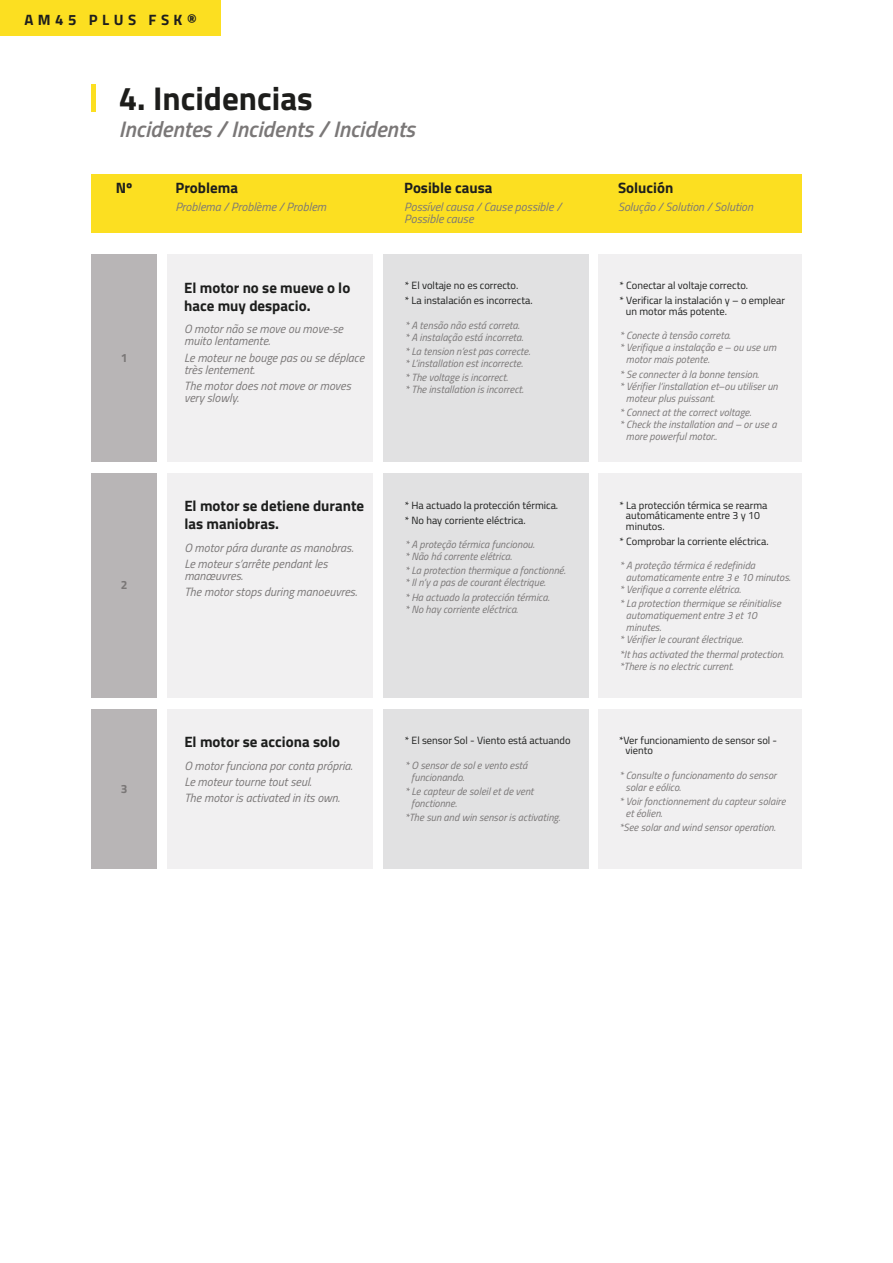
<style>
.page{position:relative;width:893px;height:1263px;background:#fff}
.page>*{position:absolute;margin:0;border:0;box-sizing:border-box;transform-origin:0 0}
.TIT_TXT_N{font:700 33px "Titillium Web";color:#1d1d1b}
.SUBTIT_EM{font:italic 600 22.5px "Titillium Web";color:#7a7777}
.tabla{font:700 15px/18px "Titillium Web";color:#1d1e1d}
.tit_tabla_inci{font:700 15px "Titillium Web";color:#1d1e1d}
.tabla-2{font:700 15px "Titillium Web";letter-spacing:.3em;color:#1d1e1d}
.Numeracio_-_groc{font:700 15px "Titillium Web";color:#1d1e1d}
.tabla_2{font:italic 12px/12px "Titillium Web";color:#7a7777}
.trad_tit_tabla{font:italic 12px/12px "Titillium Web";color:#7a7777}
.TIT_B{font:700 12px "Titillium Web";color:#7a7777}
.tabla_4_2l{font:italic 10.5px/12px "Titillium Web";color:#7a7777}
.tabla_4_2l_-_medio_d{font:italic 10.5px/12px "Titillium Web";color:#7a7777}
.Tabla_3_esp_detras{font:10.5px "Titillium Web";color:#1d1e1d}
.tabla3_2l{font:10.5px/10.5px "Titillium Web";color:#1d1e1d}
.tabla3{font:10.5px "Titillium Web";color:#1d1e1d}
.tabla3_-_2l{font:10.5px/10.5px "Titillium Web";color:#1d1e1d}
</style>
<div class="page">
<div style="left:0;top:0;width:221px;height:35px;background:#fcdf21"></div>
<hr style="left:91px;top:84px;width:4px;height:27px;background:#fcdf21">
<div style="left:383px;top:255px;width:205px;height:207px;background:#e1e1e2"></div>
<div style="left:383px;top:473px;width:205px;height:225px;background:#e1e1e2"></div>
<div style="left:91px;top:255px;width:66px;height:207px;background:#b8b5b6"></div>
<div style="left:91px;top:473px;width:66px;height:225px;background:#b8b5b6"></div>
<div style="left:168px;top:255px;width:205px;height:207px;background:#f1f0f1"></div>
<div style="left:168px;top:473px;width:205px;height:225px;background:#f1f0f1"></div>
<div style="left:598px;top:255px;width:203px;height:207px;background:#f1f0f1"></div>
<div style="left:598px;top:473px;width:203px;height:225px;background:#f1f0f1"></div>
<div style="left:383px;top:709px;width:205px;height:160px;background:#e1e1e2"></div>
<div style="left:91px;top:709px;width:66px;height:160px;background:#b8b5b6"></div>
<div style="left:168px;top:709px;width:205px;height:160px;background:#f1f0f1"></div>
<div style="left:598px;top:709px;width:203px;height:160px;background:#f1f0f1"></div>
<div style="left:91px;top:175px;width:711px;height:58px;background:#fcdf21"></div>
<h3 class="tabla-2" style="left:24px;top:8px;width:174px">AM45 PLUS FSK®</h3>
<p class="TIT_TXT_N" style="left:119px;top:73px;width:195px">4. Incidencias</p>
<p class="SUBTIT_EM" style="left:119px;top:112px;width:298px">Incidentes / Incidents / Incidents</p>
<p class="Numeracio_-_groc" style="left:116px;top:176px;width:18px">Nº</p>
<p class="tit_tabla_inci" style="left:175px;top:176px;width:64px">Problema</p>
<p class="trad_tit_tabla" style="left:175px;top:200px;width:152px">Problema / Problème / Problem</p>
<p class="TIT_B" style="left:121px;top:349px;width:8px">1</p>
<p class="TIT_B" style="left:121px;top:576px;width:8px">2</p>
<p class="tabla" style="left:184px;top:278px;width:168px">El motor no se mueve o lo hace muy despacio.</p>
<p class="tabla_2" style="left:184px;top:323px;width:160px">O motor não se move ou move-se muito lentamente.</p>
<p class="tabla_2" style="left:184px;top:351px;width:182px">Le moteur ne bouge pas ou se déplace très lentement.</p>
<p class="tabla_2" style="left:184px;top:379px;width:168px">The motor does not move or moves very slowly.</p>
<p class="tabla" style="left:184px;top:496px;width:181px">El motor se detiene durante las maniobras.</p>
<p class="tabla_2" style="left:184px;top:541px;width:171px">O motor pára durante as manobras.</p>
<p class="tabla_2" style="left:184px;top:557px;width:145px">Le moteur s’arrête pendant les manœuvres.</p>
<p class="tabla_2" style="left:184px;top:585px;width:174px">The motor stops during manoeuvres.</p>
<p class="tit_tabla_inci" style="left:404px;top:176px;width:90px">Posible causa</p>
<p class="trad_tit_tabla" style="left:404px;top:200px;width:159px">Possível causa / Cause possible /<br>Possible cause</p>
<p class="tabla3" style="left:405px;top:278px;width:115px">* El voltaje no es correcto.</p>
<p class="Tabla_3_esp_detras" style="left:405px;top:293px;width:129px">* La instalación es incorrecta.</p>
<p class="tabla_4_2l" style="left:405px;top:319px;width:116px">* A tensão não está correta.</p>
<p class="tabla_4_2l_-_medio_d" style="left:405px;top:331px;width:120px">* A instalação está incorreta.</p>
<p class="tabla_4_2l" style="left:405px;top:345px;width:127px">* La tension n’est pas correcte.</p>
<p class="tabla_4_2l_-_medio_d" style="left:405px;top:357px;width:120px">* L’installation est incorrecte.</p>
<p class="tabla_4_2l" style="left:405px;top:371px;width:105px">* The voltage is incorrect.</p>
<p class="tabla_4_2l" style="left:405px;top:383px;width:120px">* The installation is incorrect.</p>
<p class="tabla3" style="left:405px;top:497px;width:155px">* Ha actuado la protección térmica.</p>
<p class="Tabla_3_esp_detras" style="left:405px;top:512px;width:123px">* No hay corriente eléctrica.</p>
<p class="tabla_4_2l" style="left:405px;top:538px;width:131px">* A proteção térmica funcionou.</p>
<p class="tabla_4_2l_-_medio_d" style="left:405px;top:550px;width:109px">* Não há corrente elétrica.</p>
<p class="tabla_4_2l" style="left:405px;top:564px;width:162px">* La protection thermique a fonctionné.</p>
<p class="tabla_4_2l_-_medio_d" style="left:405px;top:576px;width:142px">* Il n’y a pas de courant électrique.</p>
<p class="tabla_4_2l" style="left:405px;top:590px;width:146px">* Ha actuado la protección térmica.</p>
<p class="tabla_4_2l" style="left:405px;top:602px;width:115px">* No hay corriente eléctrica.</p>
<p class="TIT_B" style="left:121px;top:779px;width:8px">3</p>
<p class="tabla" style="left:184px;top:732px;width:157px">El motor se acciona solo</p>
<p class="tabla_2" style="left:184px;top:759px;width:170px">O motor funciona por conta própria.</p>
<p class="tabla_2" style="left:184px;top:775px;width:129px">Le moteur tourne tout seul.</p>
<p class="tabla_2" style="left:184px;top:791px;width:157px">The motor is activated in its own.</p>
<p class="Tabla_3_esp_detras" style="left:405px;top:732px;width:167px">* El sensor Sol - Viento está actuando</p>
<p class="tabla_4_2l_-_medio_d" style="left:411px;top:758px;width:118px;text-indent:-6px">* O sensor de sol e vento está funcionando.</p>
<p class="tabla_4_2l_-_medio_d" style="left:411px;top:785px;width:124px;text-indent:-6px">* Le capteur de soleil et de vent fonctionne.</p>
<p class="tabla_4_2l" style="left:405px;top:811px;width:157px">*The sun and win sensor is activating.</p>
<p class="tit_tabla_inci" style="left:618px;top:176px;width:57px">Solución</p>
<p class="trad_tit_tabla" style="left:618px;top:200px;width:137px">Solução / Solution / Solution</p>
<p class="tabla3" style="left:620px;top:278px;width:130px">* Conectar al voltaje correcto.</p>
<p class="tabla3_2l" style="left:626px;top:295px;width:161px;text-indent:-6px">* Verificar la instalación y – o emplear un motor más potente.</p>
<p class="tabla_4_2l" style="left:620px;top:329px;width:113px">* Conecte à tensão correta.</p>
<p class="tabla_4_2l_-_medio_d" style="left:626px;top:341px;width:152px;text-indent:-6px">* Verifique a instalação e – ou use um motor mais potente.</p>
<p class="tabla_4_2l" style="left:620px;top:367px;width:141px">* Se connecter à la bonne tension.</p>
<p class="tabla_4_2l_-_medio_d" style="left:626px;top:379px;width:153px;text-indent:-6px">* Vérifier l’installation et–ou utiliser un moteur plus puissant.</p>
<p class="tabla_4_2l" style="left:620px;top:405px;width:133px">* Connect at the correct voltage.</p>
<p class="tabla_4_2l" style="left:626px;top:417px;width:152px;text-indent:-6px">* Check the installation and – or use a more powerful motor..</p>
<p class="tabla3_-_2l" style="left:626px;top:499px;width:143px;text-indent:-6px">* La protección térmica se rearma automáticamente entre 3 y 10 minutos.</p>
<p class="Tabla_3_esp_detras" style="left:620px;top:533px;width:151px">* Comprobar la corriente eléctrica.</p>
<p class="tabla_4_2l" style="left:626px;top:559px;width:166px;text-indent:-6px">* A proteção térmica é redefinida automaticamente entre 3 e 10 minutos.</p>
<p class="tabla_4_2l_-_medio_d" style="left:620px;top:583px;width:123px">* Verifique a corrente elétrica.</p>
<p class="tabla_4_2l" style="left:626px;top:597px;width:156px;text-indent:-6px">* La protection thermique se réinitialise automatiquement entre 3 et 10 minutes.</p>
<p class="tabla_4_2l_-_medio_d" style="left:620px;top:633px;width:125px">* Vérifier le courant électrique.</p>
<p class="tabla_4_2l" style="left:620px;top:647px;width:166px">*It has activated the thermal protection.</p>
<p class="tabla_4_2l" style="left:620px;top:659px;width:115px">*There is no electric current.</p>
<p class="tabla3_2l" style="left:625px;top:734px;width:153px;text-indent:-6px">*Ver funcionamiento de sensor sol - viento</p>
<p class="tabla_4_2l_-_medio_d" style="left:625px;top:769px;width:152px;text-indent:-6px">* Consulte o funcionamento do sensor solar e eólico.</p>
<p class="tabla_4_2l_-_medio_d" style="left:625px;top:795px;width:162px;text-indent:-6px">* Voir fonctionnement du capteur solaire et éolien.</p>
<p class="tabla_4_2l" style="left:619px;top:821px;width:158px">*See solar and wind sensor operation.</p>
</div>
